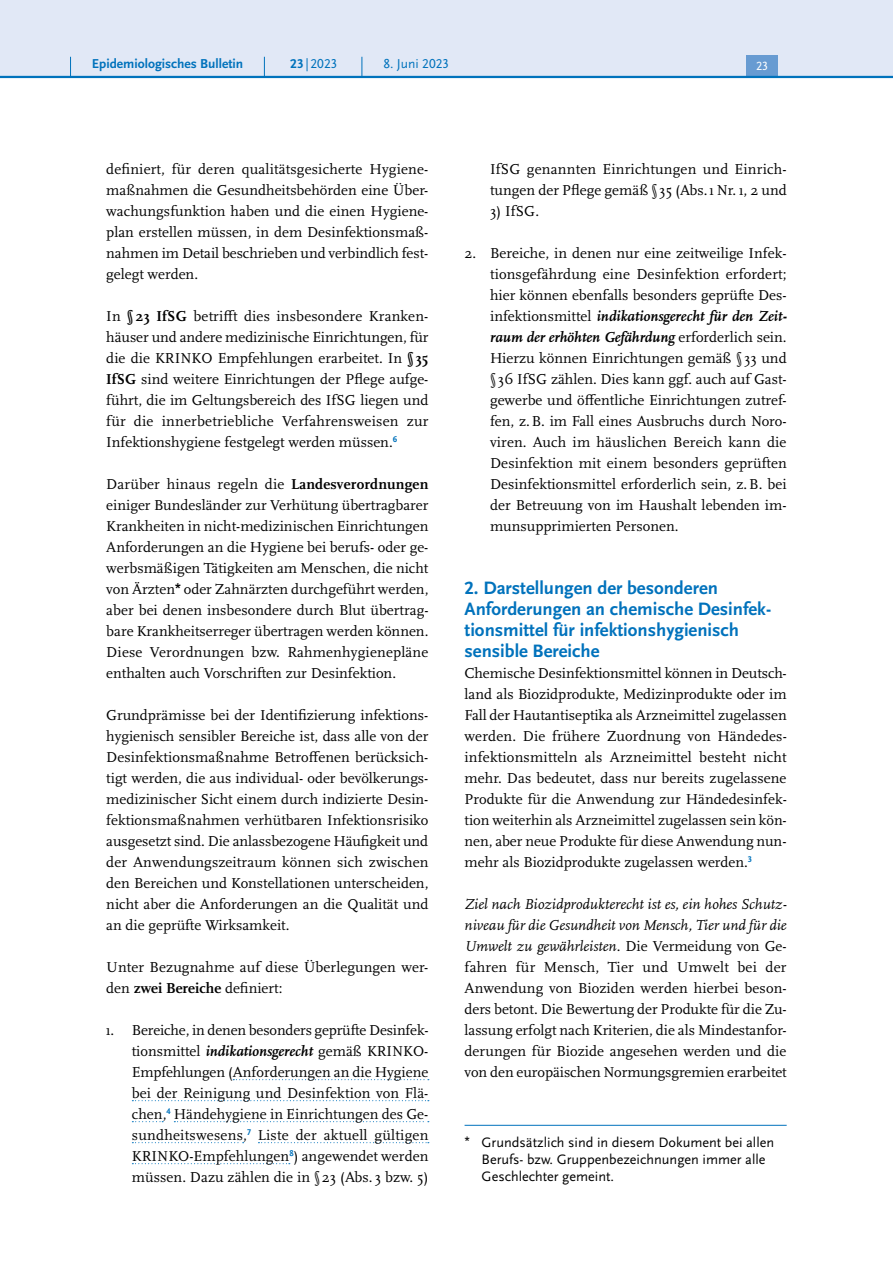
<style>
.page{position:relative;width:893px;height:1263px;background:#fff}
.page>*{position:absolute;margin:0;border:0;box-sizing:border-box;transform-origin:0 0}
.H3_-_Neu{font:700 18.75px/21px "Scala Sans Pro";color:#0072bc}
.P_-_Fließtext{font:15px/21px "Scala Pro";color:#000;text-align:justify}
.Fußnote{font:14.25px/17.1px "Scala Sans Pro";color:#000}
.t1{font:700 13.5px "Scala Sans Pro";color:#0072bc}
.t2{font:13.5px "Scala Sans Pro";color:#0072bc}
.t3{font:12.45px "Scala Sans Pro";color:#fff}
.s1{font-weight:700}
.s2{font-family:"Arial";font-weight:700}
.s3{font-weight:700;font-style:italic}
.s4{font-style:italic}
.s5{font-family:"Arial"}
</style>
<div class="page">
<svg style="left:233px;top:1079px;width:196px;height:1px"></svg>
<svg style="left:132px;top:1100px;width:297px;height:1px"></svg>
<svg style="left:132px;top:1121px;width:31px;height:1px"></svg>
<svg style="left:174px;top:1121px;width:255px;height:1px"></svg>
<svg style="left:132px;top:1142px;width:112px;height:1px"></svg>
<svg style="left:258px;top:1142px;width:171px;height:1px"></svg>
<svg style="left:132px;top:1163px;width:158px;height:1px"></svg>
<hr style="left:465px;top:1125px;width:322px;height:1px;background:#0072bc">
<div style="left:0;top:0;width:893px;height:77px;background:#e1e8f6"></div>
<div style="left:746px;top:55px;width:32px;height:21px;background:#679bd2"></div>
<hr style="left:0;top:76px;width:893px;height:2px;background:#0072bc">
<svg style="left:70px;top:57px;width:1px;height:19px"></svg>
<svg style="left:264px;top:57px;width:1px;height:19px"></svg>
<svg style="left:362px;top:57px;width:1px;height:19px"></svg>
<p class="t1" style="left:92px;top:55px;width:153px">Epidemiologisches Bulletin</p>
<p class="t2" style="left:290px;top:55px;width:48px"><span class="s1">23</span>|2023</p>
<p class="t2" style="left:383px;top:55px;width:67px">8. Juni 2023</p>
<p class="t3" style="left:756px;top:59px;width:14px">23</p>
<p class="P_-_Fließtext" style="left:106px;top:158px;width:324px">definiert, für deren qualitätsgesicherte Hygiene&shy;maßnahmen die Gesundheitsbehörden eine Über&shy;wachungsfunktion haben und die einen Hygiene&shy;plan erstellen müssen, in dem Desinfektionsmaß&shy;nahmen im Detail beschrieben und verbindlich fest&shy;gelegt werden.</p>
<p class="P_-_Fließtext" style="left:106px;top:305px;width:324px">In <span class="s1">§ 23 IfSG</span> betrifft dies insbesondere Kranken&shy;häuser und andere medizinische Einrichtungen, für die die KRINKO Empfehlungen erarbeitet. In <span class="s1">§ 35<br>IfSG</span> sind weitere Einrichtungen der Pflege aufge&shy;führt, die im Geltungsbereich des IfSG liegen und für die innerbetriebliche Verfahrensweisen zur Infektionshygiene festgelegt werden müssen.<sup>6</sup></p>
<p class="P_-_Fließtext" style="left:106px;top:473px;width:324px">Darüber hinaus regeln die <span class="s1">Landesverordnungen </span>einiger Bundesländer zur Verhütung übertragbarer Krankheiten in nicht-medizinischen Einrichtungen Anforderungen an die Hygiene bei berufs- oder ge&shy;werbsmäßigen Tätigkeiten am Menschen, die nicht von Ärzten<span class="s2">*</span> oder Zahnärzten durchgeführt werden, aber bei denen insbesondere durch Blut übertrag&shy;bare Krankheitserreger übertragen werden können.<br>Diese Verordnungen bzw. Rahmenhygienepläne enthalten auch Vorschriften zur Desinfektion.</p>
<p class="P_-_Fließtext" style="left:106px;top:704px;width:324px">Grundprämisse bei der Identifizierung infektions&shy;hygienisch sensibler Bereiche ist, dass alle von der Desinfektionsmaßnahme Betroffenen berücksich&shy;tigt werden, die aus individual- oder bevölkerungs&shy;medizinischer Sicht einem durch indizierte Desin&shy;fektionsmaßnahmen verhütbaren Infektionsrisiko ausgesetzt sind. Die anlassbezogene Häufigkeit und der Anwendungszeitraum können sich zwischen den Bereichen und Konstellationen unterscheiden, nicht aber die Anforderungen an die Qualität und an die geprüfte Wirksamkeit.</p>
<p class="P_-_Fließtext" style="left:106px;top:956px;width:324px">Unter Bezugnahme auf diese Überlegungen wer&shy;den <span class="s1">zwei Bereiche</span> definiert:</p>
<p class="P_-_Fließtext" style="left:132px;top:1019px;width:298px;text-indent:-26px">1. Bereiche, in denen besonders geprüfte Desinfek&shy;tionsmittel <span class="s3">indikationsgerecht</span> gemäß KRINKO-Empfehlungen (Anforderungen an die Hygiene bei der Reinigung und Desinfektion von Flä&shy;chen,<sup>4</sup> Händehygiene in Einrichtungen des Ge&shy;sundheitswesens,<sup>7</sup> Liste der aktuell gültigen KRINKO-Empfehlungen<sup>8</sup>) angewendet werden müssen. Dazu zählen die in § 23 (Abs. 3 bzw. 5)</p>
<p class="P_-_Fließtext" style="left:490px;top:158px;width:298px">IfSG genannten Einrichtungen und Einrich&shy;tungen der Pflege gemäß § 35 (Abs.1 Nr. 1, 2 und</p>
<p class="P_-_Fließtext" style="left:490px;top:200px;width:51px">3) IfSG.</p>
<p class="P_-_Fließtext" style="left:490px;top:242px;width:298px;text-indent:-26px">2. Bereiche, in denen nur eine zeitweilige Infek&shy;tionsgefährdung eine Desinfektion erfordert; hier können ebenfalls besonders geprüfte Des&shy;infektionsmittel <span class="s3">indikationsgerecht für den Zeit&shy;raum der erhöhten Gefährdung</span> erforderlich sein.<br>Hierzu können Einrichtungen gemäß § 33 und § 36 IfSG zählen. Dies kann ggf. auch auf Gast&shy;gewerbe und öffentliche Einrichtungen zutref&shy;fen, z.B. im Fall eines Ausbruchs durch Noro&shy;viren. Auch im häuslichen Bereich kann die Desinfektion mit einem besonders geprüften Desinfektionsmittel erforderlich sein, z.B. bei der Betreuung von im Haushalt lebenden im&shy;munsupprimierten Personen.</p>
<h1 class="H3_-_Neu" style="left:465px;top:577px;width:307px">2. Darstellungen der besonderen<br>Anforderungen an chemische Desinfek&shy;tionsmittel für infektionshygienisch sensible Bereiche</h1>
<p class="P_-_Fließtext" style="left:465px;top:662px;width:324px">Chemische Desinfektionsmittel können in Deutsch&shy;land als Biozidprodukte, Medizinprodukte oder im Fall der Hautantiseptika als Arzneimittel zugelassen werden. Die frühere Zuordnung von Händedes&shy;infektionsmitteln als Arzneimittel besteht nicht mehr. Das bedeutet, dass nur bereits zugelassene Produkte für die Anwendung zur Händedesinfek&shy;tion weiterhin als Arzneimittel zugelassen sein kön&shy;nen, aber neue Produkte für diese Anwendung nun&shy;mehr als Biozidprodukte zugelassen werden.<sup>3</sup></p>
<p class="P_-_Fließtext" style="left:465px;top:893px;width:324px"><span class="s4">Ziel nach Biozidprodukterecht ist es, ein hohes Schutz&shy;niveau für die Gesundheit von Mensch, Tier und für die Umwelt zu gewährleisten</span>. Die Vermeidung von Ge&shy;fahren für Mensch, Tier und Umwelt bei der Anwendung von Bioziden werden hierbei beson&shy;ders betont. Die Bewertung der Produkte für die Zu&shy;lassung erfolgt nach Kriterien, die als Mindestanfor&shy;derungen für Biozide angesehen werden und die von den europäischen Normungsgremien erarbeitet</p>
<p class="Fußnote" style="left:482px;top:1134px;width:294px;text-indent:-17px"><span class="s5">*</span> Grundsätzlich sind in diesem Dokument bei allen<br>Berufs- bzw. Gruppenbezeichnungen immer alle<br>Geschlechter gemeint.</p>
</div>
